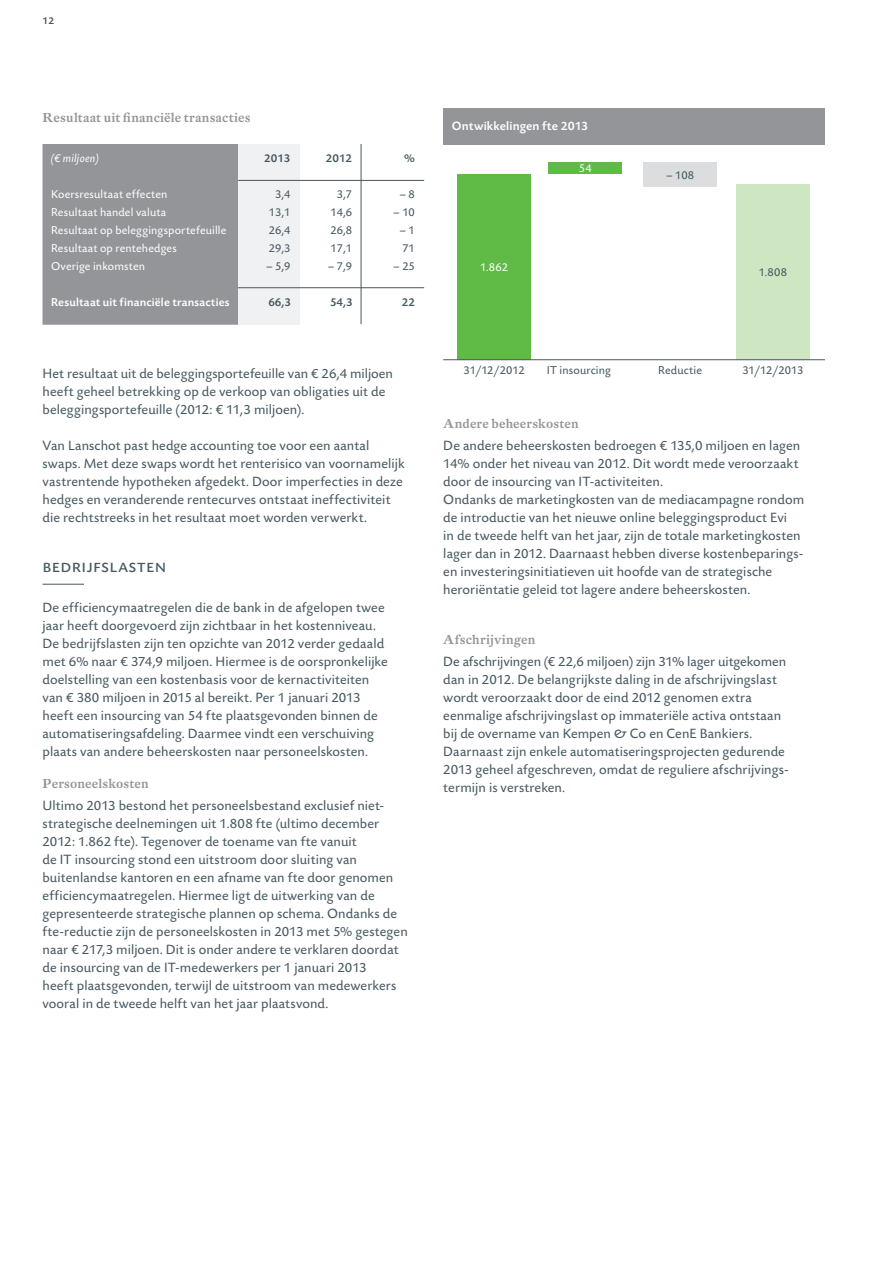
<style>
.page{position:relative;width:893px;height:1263px;background:#fff}
.page>*{position:absolute;margin:0;border:0;box-sizing:border-box;transform-origin:0 0}
.t1{font:19.5px "Today Sans BEFOP Reg SC";letter-spacing:.02em;color:#455760}
.t2{font:14.1px/18px "Today Sans BEFOP";letter-spacing:.005em;color:#455760}
.t3{font:12.75px "FVL Fleischmann ST Medium";letter-spacing:.015em;color:#939598}
.t4{font:500 12.75px "Today Sans BEFOP";letter-spacing:.01em;color:#fff}
.t5{font:12.6px "FVL Fleischmann ST Medium";letter-spacing:.01em;color:#939598}
.t6{font:12px/18px "Today Sans BEFOP";letter-spacing:.015em;color:#fff}
.t7{font:12px/18px "Today Sans BEFOP";letter-spacing:.005em;color:#455760;text-align:center}
.t8{font:500 12px "Today Sans BEFOP";letter-spacing:.015em;color:#fff}
.t9{font:500 12px "Today Sans BEFOP";color:#455760}
.t10{font:italic 12px "Today Sans BEFOP";letter-spacing:.015em;color:#fff}
.t11{font:500 10.5px "Today Sans BEFOP";color:#455760}
</style>
<div class="page">
<hr style="left:43px;top:584px;width:41px;height:1px;background:#455760">
<div style="left:443px;top:108px;width:382px;height:36px;background:#939598"></div>
<div style="left:457px;top:175px;width:74px;height:185px;background:#60bb46"></div>
<div style="left:549px;top:163px;width:73px;height:11px;background:#60bb46"></div>
<div style="left:643px;top:163px;width:74px;height:24px;background:#dcdddf"></div>
<div style="left:736px;top:185px;width:74px;height:175px;background:#cee6c1"></div>
<hr style="left:443px;top:359px;width:382px;height:1px;background:#455760">
<div style="left:43px;top:144px;width:195px;height:181px;background:#939598"></div>
<div style="left:238px;top:144px;width:62px;height:180px;background:#f0f1f2"></div>
<hr style="left:361px;top:144px;width:1px;height:180px;background:#455760">
<hr style="left:238px;top:180px;width:186px;height:1px;background:#455760">
<hr style="left:238px;top:287px;width:186px;height:1px;background:#455760">
<p class="t11" style="left:43px;top:15px;width:13px">12</p>
<p class="t3" style="left:43px;top:110px;width:210px">Resultaat uit financiële transacties</p>
<p class="t10" style="left:51px;top:152px;width:50px">(€ miljoen)</p>
<p class="t6" style="left:51px;top:186px;width:177px">Koersresultaat effecten<br>Resultaat handel valuta<br>Resultaat op beleggingsportefeuille<br>Resultaat op rentehedges<br>Overige inkomsten</p>
<p class="t8" style="left:51px;top:296px;width:180px">Resultaat uit financiële transacties</p>
<p class="t9" style="left:264px;top:152px;width:28px">2013</p>
<p class="t7" style="left:269px;top:186px;width:23px">3,4<br>13,1<br>26,4<br>29,3</p>
<p class="t7" style="left:266px;top:258px;width:26px">– 5,9</p>
<p class="t9" style="left:268px;top:296px;width:24px">66,3</p>
<p class="t9" style="left:326px;top:152px;width:28px">2012</p>
<p class="t7" style="left:331px;top:186px;width:23px">3,7<br>14,6<br>26,8<br>17,1</p>
<p class="t7" style="left:328px;top:258px;width:26px">– 7,9</p>
<p class="t9" style="left:330px;top:296px;width:24px">54,3</p>
<p class="t9" style="left:404px;top:152px;width:12px">%</p>
<p class="t7" style="left:399px;top:186px;width:17px">– 8</p>
<p class="t7" style="left:393px;top:204px;width:23px">– 10</p>
<p class="t7" style="left:399px;top:222px;width:17px;text-align:left">– 1<br>71</p>
<p class="t7" style="left:393px;top:258px;width:23px">– 25</p>
<p class="t9" style="left:402px;top:296px;width:15px">22</p>
<p class="t2" style="left:43px;top:365px;width:352px">Het resultaat uit de beleggingsportefeuille van € 26,4 miljoen heeft geheel betrekking op de verkoop van obligaties uit de beleggingsportefeuille (2012: € 11,3 miljoen).</p>
<p class="t2" style="left:43px;top:437px;width:364px">Van Lanschot past hedge accounting toe voor een aantal swaps. Met deze swaps wordt het renterisico van voornamelijk vastrentende hypotheken afgedekt. Door imperfecties in deze hedges en veranderende rentecurves ontstaat ineffectiviteit die rechtstreeks in het resultaat moet worden verwerkt.</p>
<h1 class="t1" style="left:43px;top:555px;width:125px">bedrijfslasten</h1>
<p class="t2" style="left:43px;top:599px;width:347px">De efficiencymaatregelen die de bank in de afgelopen twee jaar heeft doorgevoerd zijn zichtbaar in het kostenniveau.<br>De bedrijfslasten zijn ten opzichte van 2012 verder gedaald met 6% naar € 374,9 miljoen. Hiermee is de oorspronkelijke doelstelling van een kostenbasis voor de kernactiviteiten van € 380 miljoen in 2015 al bereikt. Per 1 januari 2013 heeft een insourcing van 54 fte plaatsgevonden binnen de automatiseringsafdeling. Daarmee vindt een verschuiving plaats van andere beheerskosten naar personeelskosten.</p>
<p class="t3" style="left:43px;top:776px;width:108px">Personeelskosten</p>
<p class="t2" style="left:43px;top:797px;width:367px">Ultimo 2013 bestond het personeelsbestand exclusief niet&shy;strategische deelnemingen uit 1.808 fte (ultimo december 2012: 1.862 fte). Tegenover de toename van fte vanuit<br>de IT insourcing stond een uitstroom door sluiting van buitenlandse kantoren en een afname van fte door genomen efficiencymaatregelen. Hiermee ligt de uitwerking van de gepresenteerde strategische plannen op schema. Ondanks de fte-reductie zijn de personeelskosten in 2013 met 5% gestegen naar € 217,3 miljoen. Dit is onder andere te verklaren doordat de insourcing van de IT-medewerkers per 1 januari 2013<br>heeft plaatsgevonden, terwijl de uitstroom van medewerkers vooral in de tweede helft van het jaar plaatsvond.</p>
<p class="t4" style="left:452px;top:120px;width:138px">Ontwikkelingen fte 2013</p>
<p class="t6" style="left:480px;top:259px;width:30px">1.862</p>
<p class="t6" style="left:579px;top:160px;width:14px">54</p>
<p class="t7" style="left:666px;top:166px;width:30px">– 108</p>
<p class="t7" style="left:759px;top:264px;width:30px">1.808</p>
<p class="t7" style="left:464px;top:362px;width:62px">31/12/2012</p>
<p class="t7" style="left:547px;top:362px;width:65px">IT insourcing</p>
<p class="t7" style="left:658px;top:362px;width:45px">Reductie</p>
<p class="t7" style="left:742px;top:362px;width:62px">31/12/2013</p>
<p class="t5" style="left:443px;top:416px;width:137px">Andere beheerskosten</p>
<p class="t2" style="left:443px;top:437px;width:362px">De andere beheerskosten bedroegen € 135,0 miljoen en lagen 14% onder het niveau van 2012. Dit wordt mede veroorzaakt door de insourcing van IT-activiteiten.<br>Ondanks de marketingkosten van de mediacampagne rondom de introductie van het nieuwe online beleggingsproduct Evi<br>in de tweede helft van het jaar, zijn de totale marketingkosten lager dan in 2012. Daarnaast hebben diverse kostenbeparings&shy;en investeringsinitiatieven uit hoofde van de strategische heroriëntatie geleid tot lagere andere beheerskosten.</p>
<p class="t3" style="left:443px;top:632px;width:94px">Afschrijvingen</p>
<p class="t2" style="left:443px;top:653px;width:347px">De afschrijvingen (€ 22,6 miljoen) zijn 31% lager uitgekomen dan in 2012. De belangrijkste daling in de afschrijvingslast wordt veroorzaakt door de eind 2012 genomen extra eenmalige afschrijvingslast op immateriële activa ontstaan bij de overname van Kempen &amp; Co en CenE Bankiers.<br>Daarnaast zijn enkele automatiseringsprojecten gedurende 2013 geheel afgeschreven, omdat de reguliere afschrijvings&shy;termijn is verstreken.</p>
</div>
